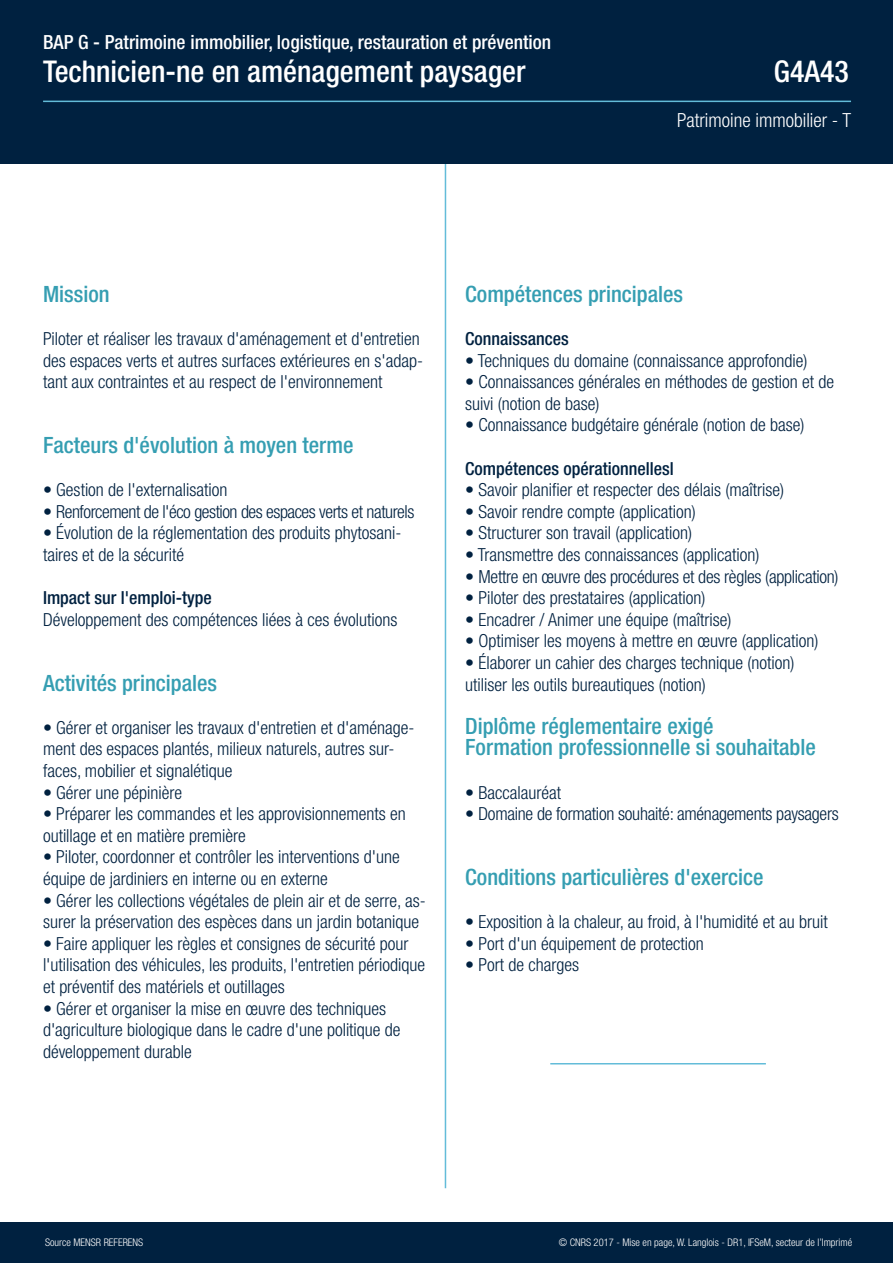
<style>
.page{position:relative;width:893px;height:1263px;background:#fff}
.page>*{position:absolute;margin:0;border:0;box-sizing:border-box;transform-origin:0 0}
.t1{font:500 condensed 30px "Helvetica Neue LT Std";color:#fff}
.t2{font:500 condensed 22.5px/21.6px "Helvetica Neue LT Std";color:#359eb2}
.t3{font:500 condensed 19.5px "Helvetica Neue LT Std";color:#fff}
.t4{font:300 condensed 19.5px "Helvetica Neue LT Std";color:#fff}
.t5{font:300 condensed 18px/21.6px "Helvetica Neue LT Std";color:#002140}
.t6{font:500 condensed 18px "Helvetica Neue LT Std";color:#002140}
.t7{font:300 condensed 18px "Helvetica Neue LT Std";letter-spacing:-.025em;color:#002140}
.t8{font:300 condensed 10.5px "Helvetica Neue LT Std";color:#fff}
</style>
<div class="page">
<hr style="left:445px;top:0;width:1px;height:1188px;background:#63bcd9">
<div style="left:0;top:0;width:893px;height:164px;background:#002140"></div>
<hr style="left:43px;top:101px;width:808px;height:1px;background:#63bcd9">
<hr style="left:550px;top:1063px;width:216px;height:1px;background:#63bcd9">
<div style="left:0;top:1222px;width:893px;height:41px;background:#002140"></div>
<p class="t3" style="left:43px;top:35px;width:510px">BAP G - Patrimoine immobilier, logistique, restauration et prévention</p>
<h1 class="t1" style="left:43px;top:60px;width:484px">Technicien-ne en aménagement paysager</h1>
<h1 class="t1" style="left:774px;top:60px;width:76px">G4A43</h1>
<p class="t4" style="left:677px;top:113px;width:175px">Patrimoine immobilier - T</p>
<p class="t2" style="left:43px;top:285px;width:68px">Mission</p>
<p class="t5" style="left:43px;top:329px;width:382px">Piloter et réaliser les travaux d'aménagement et d'entretien des espaces verts et autres surfaces extérieures en s'adap&shy;tant aux contraintes et au respect de l'environnement</p>
<p class="t2" style="left:43px;top:436px;width:312px">Facteurs d'évolution à moyen terme</p>
<p class="t5" style="left:43px;top:480px;width:186px">• Gestion de l'externalisation</p>
<p class="t7" style="left:43px;top:505px;width:373px">• Renforcement de l'éco gestion des espaces verts et naturels</p>
<p class="t5" style="left:43px;top:524px;width:360px">• Évolution de la réglementation des produits phytosani&shy;taires et de la sécurité</p>
<p class="t6" style="left:43px;top:591px;width:170px">Impact sur l'emploi-type</p>
<p class="t5" style="left:43px;top:610px;width:356px">Développement des compétences liées à ces évolutions</p>
<p class="t2" style="left:43px;top:674px;width:176px">Activités principales</p>
<p class="t5" style="left:43px;top:718px;width:373px">• Gérer et organiser les travaux d'entretien et d'aménage&shy;ment des espaces plantés, milieux naturels, autres sur&shy;faces, mobilier et signalétique</p>
<p class="t5" style="left:43px;top:783px;width:141px">• Gérer une pépinière</p>
<p class="t5" style="left:43px;top:804px;width:364px">• Préparer les commandes et les approvisionnements en outillage et en matière première</p>
<p class="t5" style="left:43px;top:848px;width:358px">• Piloter, coordonner et contrôler les interventions d'une équipe de jardiniers en interne ou en externe</p>
<p class="t5" style="left:43px;top:891px;width:384px">• Gérer les collections végétales de plein air et de serre, as&shy;surer la préservation des espèces dans un jardin botanique</p>
<p class="t5" style="left:43px;top:934px;width:384px">• Faire appliquer les règles et consignes de sécurité pour l'utilisation des véhicules, les produits, l'entretien périodique et préventif des matériels et outillages</p>
<p class="t5" style="left:43px;top:999px;width:359px">• Gérer et organiser la mise en œuvre des techniques d'agriculture biologique dans le cadre d'une politique de développement durable</p>
<p class="t2" style="left:465px;top:285px;width:219px">Compétences principales</p>
<p class="t6" style="left:465px;top:332px;width:105px">Connaissances</p>
<p class="t5" style="left:465px;top:351px;width:344px">• Techniques du domaine (connaissance approfondie)</p>
<p class="t5" style="left:465px;top:372px;width:370px">• Connaissances générales en méthodes de gestion et de suivi (notion de base)</p>
<p class="t5" style="left:465px;top:416px;width:341px">• Connaissance budgétaire générale (notion de base)</p>
<p class="t6" style="left:465px;top:462px;width:210px">Compétences opérationnellesl</p>
<p class="t5" style="left:465px;top:480px;width:320px">• Savoir planifier et respecter des délais (maîtrise)</p>
<p class="t5" style="left:465px;top:502px;width:232px">• Savoir rendre compte (application)</p>
<p class="t5" style="left:465px;top:524px;width:228px">• Structurer son travail (application)</p>
<p class="t5" style="left:465px;top:545px;width:296px">• Transmettre des connaissances (application)</p>
<p class="t5" style="left:465px;top:567px;width:375px">• Mettre en œuvre des procédures et des règles (application)</p>
<p class="t5" style="left:465px;top:588px;width:242px">• Piloter des prestataires (application)</p>
<p class="t5" style="left:465px;top:610px;width:268px">• Encadrer / Animer une équipe (maîtrise)</p>
<p class="t5" style="left:465px;top:632px;width:355px">• Optimiser les moyens à mettre en œuvre (application)</p>
<p class="t5" style="left:465px;top:653px;width:331px">• Élaborer un cahier des charges technique (notion) utiliser les outils bureautiques (notion)</p>
<p class="t2" style="left:465px;top:717px;width:352px">Diplôme réglementaire exigé<br>Formation professionnelle si souhaitable</p>
<p class="t5" style="left:465px;top:783px;width:97px">• Baccalauréat</p>
<p class="t5" style="left:465px;top:804px;width:375px">• Domaine de formation souhaité: aménagements paysagers</p>
<p class="t2" style="left:465px;top:868px;width:300px">Conditions particulières d'exercice</p>
<p class="t5" style="left:465px;top:912px;width:364px">• Exposition à la chaleur, au froid, à l'humidité et au bruit</p>
<p class="t5" style="left:465px;top:934px;width:240px">• Port d'un équipement de protection</p>
<p class="t5" style="left:465px;top:956px;width:115px">• Port de charges</p>
<p class="t8" style="left:45px;top:1238px;width:100px">Source MENSR REFERENS</p>
<p class="t8" style="left:559px;top:1238px;width:295px">© CNRS 2017 - Mise en page, W. Langlois - DR1, IFSeM, secteur de l’Imprimé</p>
</div>
